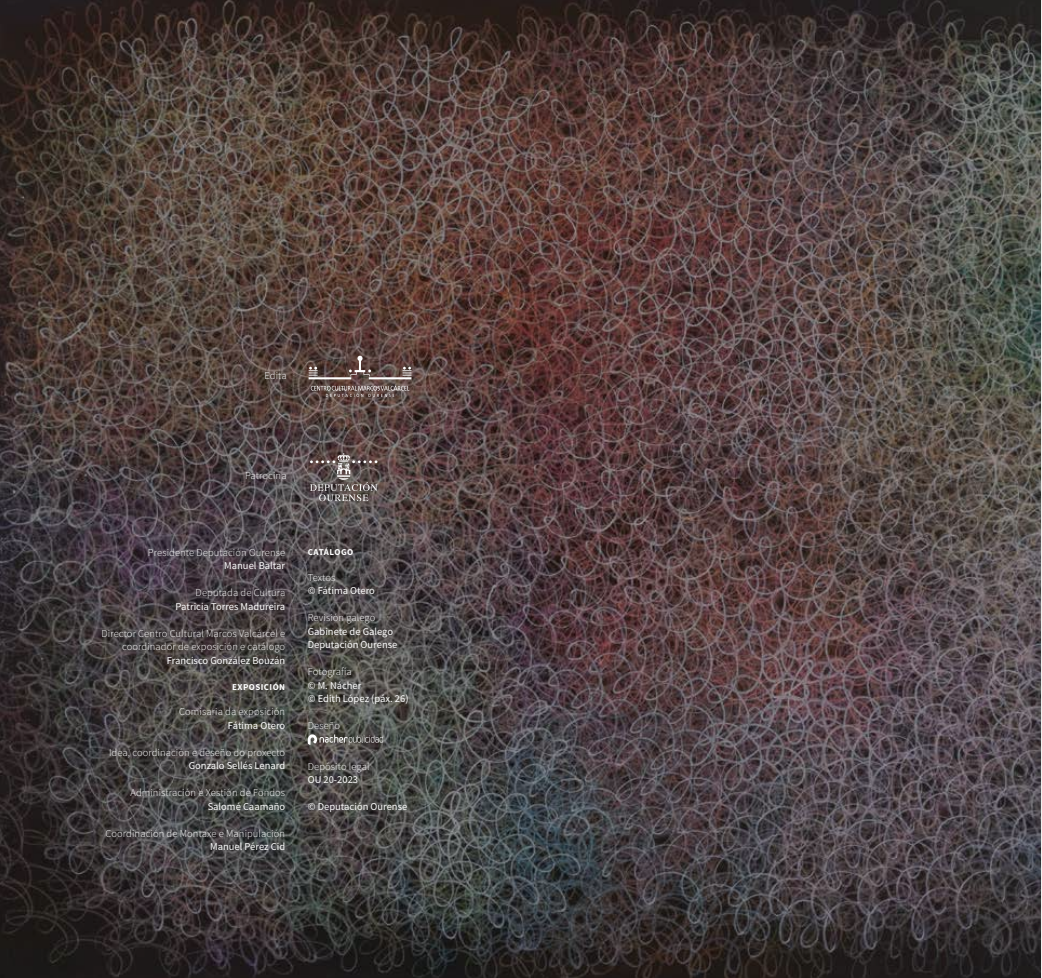
<style>
.page{position:relative;width:1042px;height:978px;background:#fff}
.page>*{position:absolute;margin:0;border:0;box-sizing:border-box;transform-origin:0 0}
.t1{font:300 10.5px/13.5px "Source Sans Pro";letter-spacing:.01em;color:#fff;text-align:right}
.t2{font:10.5px/13.5px "Source Sans Pro";color:#fff}
.t3{font:700 9px "Source Sans Pro";letter-spacing:.045em;color:#fff}
</style>
<div class="page">
<img style="left:0;top:0;width:1041px;height:978px">
<hr style="left:1041px;top:0;width:1px;height:978px;background:#f2f0ed">
<svg style="left:308px;top:734px;width:75px;height:11px"></svg>
<svg style="left:309px;top:356px;width:102px;height:41px"></svg>
<svg style="left:310px;top:453px;width:67px;height:48px"></svg>
<p class="t1" style="left:264px;top:369px;width:24px">Edita</p>
<p class="t1" style="left:245px;top:469px;width:43px">Patrocina</p>
<p class="t1" style="left:148px;top:546px;width:139px">Presidente Deputación Ourense</p>
<p class="t2" style="left:224px;top:559px;width:62px">Manuel Baltar</p>
<p class="t1" style="left:196px;top:586px;width:91px">Deputada de Cultura</p>
<p class="t2" style="left:176px;top:600px;width:111px">Patricia Torres Madureira</p>
<p class="t1" style="left:101px;top:627px;width:185px">Director Centro Cultural Marcos Valcárcel e coordinador de exposición e catálogo</p>
<p class="t2" style="left:167px;top:654px;width:120px">Francisco González Bouzán</p>
<p class="t3" style="left:232px;top:681px;width:55px">EXPOSICIÓN</p>
<p class="t1" style="left:179px;top:705px;width:107px">Comisaria da exposición</p>
<p class="t2" style="left:228px;top:719px;width:59px">Fátima Otero</p>
<p class="t1" style="left:109px;top:746px;width:178px">Idea, coordinación e deseño do proxecto</p>
<p class="t2" style="left:189px;top:759px;width:98px">Gonzalo Sellés Lenard</p>
<p class="t1" style="left:130px;top:786px;width:156px">Administración e Xestión de Fondos</p>
<p class="t2" style="left:208px;top:800px;width:79px">Salomé Caamaño</p>
<p class="t1" style="left:106px;top:827px;width:181px">Coordinación de Montaxe e Manipulación</p>
<p class="t2" style="left:210px;top:840px;width:77px">Manuel Pérez Cid</p>
<p class="t3" style="left:308px;top:546px;width:47px">CATÁLOGO</p>
<p class="t1" style="left:308px;top:570px;width:29px">Textos</p>
<p class="t2" style="left:308px;top:584px;width:69px">© Fátima Otero</p>
<p class="t1" style="left:308px;top:611px;width:69px">Revisión galego</p>
<p class="t2" style="left:308px;top:625px;width:91px">Gabinete de Galego<br>Deputación Ourense</p>
<p class="t1" style="left:308px;top:665px;width:46px">Fotografía</p>
<p class="t2" style="left:308px;top:679px;width:102px">© M. Nácher<br>© Edith López (páx. 26)</p>
<p class="t1" style="left:308px;top:719px;width:34px">Deseño</p>
<p class="t1" style="left:308px;top:759px;width:63px">Depósito legal</p>
<p class="t2" style="left:308px;top:773px;width:52px">OU 20-2023</p>
<p class="t2" style="left:308px;top:800px;width:101px">© Deputación Ourense</p>
</div>
